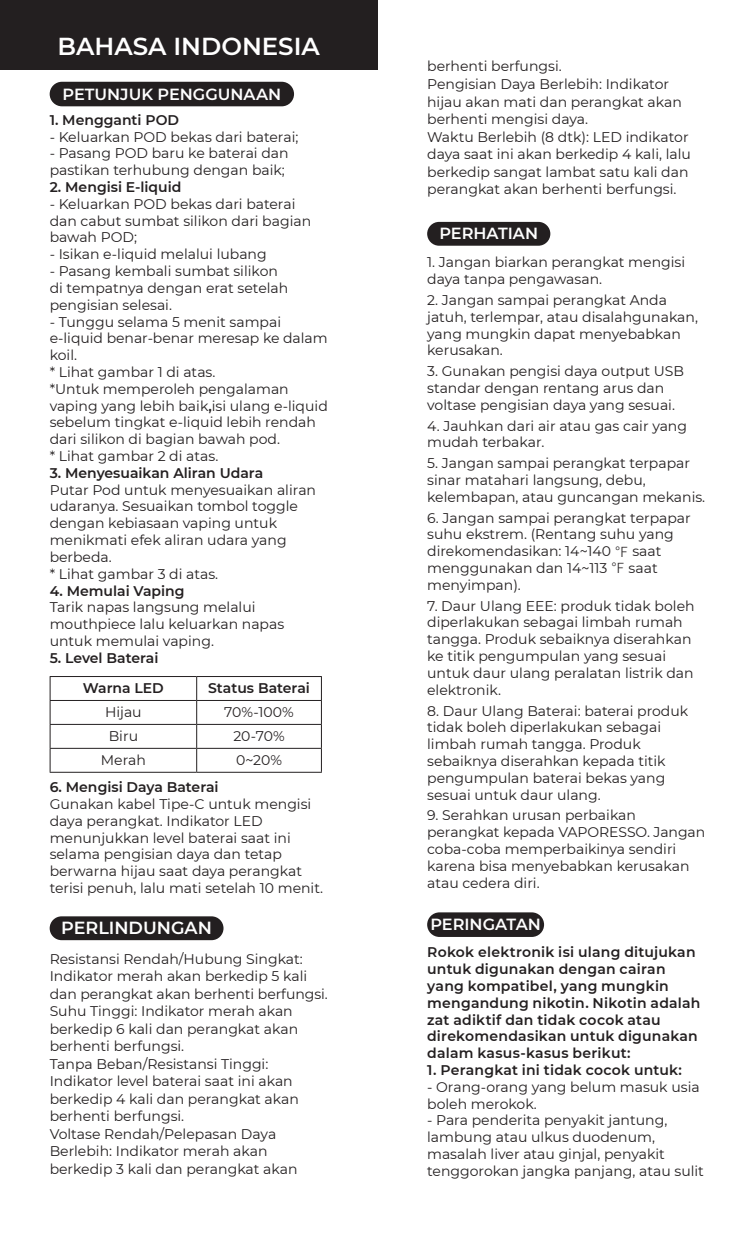
<style>
.page{position:relative;width:755px;height:1241px;background:#fff}
.page>*{position:absolute;margin:0;border:0;box-sizing:border-box;transform-origin:0 0}
.t1{font:600 24.5px "Montserrat";color:#fff}
.t2{font:600 17.5px "Montserrat";color:#fff}
.t3{font:600 16.1px "Montserrat";color:#fff}
.t4{font:14px/16.8px "Montserrat";color:#231f20}
.t5{font:600 14px/16.8px "Montserrat";letter-spacing:.015em;color:#231f20}
.t6{font:600 14px "Montserrat";letter-spacing:-.005em;color:#231f20}
.s1{font-weight:600}
.s2{font-family:"Source Han Sans CN";font-weight:300}
</style>
<div class="page">
<div style="left:0;top:0;width:377px;height:69px;background:#231f20"></div>
<div style="left:50px;top:82px;width:244px;height:24px;background:#231f20;border-radius:12px"></div>
<hr style="left:50px;top:675px;width:146px;height:2px;background:#231f20">
<hr style="left:49px;top:677px;width:2px;height:23px;background:#231f20">
<hr style="left:196px;top:675px;width:125px;height:2px;background:#231f20">
<hr style="left:320px;top:677px;width:2px;height:23px;background:#231f20">
<hr style="left:50px;top:699px;width:146px;height:2px;background:#231f20">
<hr style="left:49px;top:700px;width:2px;height:23px;background:#231f20">
<hr style="left:196px;top:699px;width:125px;height:2px;background:#231f20">
<hr style="left:320px;top:700px;width:2px;height:23px;background:#231f20">
<hr style="left:50px;top:723px;width:146px;height:2px;background:#231f20">
<hr style="left:49px;top:724px;width:2px;height:23px;background:#231f20">
<hr style="left:196px;top:723px;width:125px;height:2px;background:#231f20">
<hr style="left:320px;top:724px;width:2px;height:23px;background:#231f20">
<hr style="left:50px;top:747px;width:146px;height:1px;background:#231f20">
<hr style="left:49px;top:748px;width:2px;height:23px;background:#231f20">
<hr style="left:196px;top:747px;width:125px;height:1px;background:#231f20">
<svg style="left:196px;top:677px;width:1px;height:94px"></svg>
<hr style="left:320px;top:748px;width:2px;height:23px;background:#231f20">
<hr style="left:50px;top:771px;width:146px;height:1px;background:#231f20">
<hr style="left:196px;top:771px;width:125px;height:1px;background:#231f20">
<div style="left:50px;top:916px;width:173px;height:24px;background:#231f20;border-radius:12px"></div>
<div style="left:427px;top:222px;width:123px;height:24px;background:#231f20;border-radius:12px"></div>
<div style="left:427px;top:912px;width:116px;height:24px;background:#231f20;border-radius:12px"></div>
<p class="t1" style="left:57px;top:29px;width:264px">BAHASA INDONESIA</p>
<p class="t3" style="left:62px;top:82px;width:220px">PETUNJUK PENGGUNAAN</p>
<p class="t5" style="left:50px;top:111px;width:131px">1. Mengganti POD</p>
<p class="t4" style="left:50px;top:128px;width:250px">- Keluarkan POD bekas dari baterai;</p>
<p class="t4" style="left:50px;top:144px;width:240px">- Pasang POD baru ke baterai dan pastikan terhubung dengan baik;</p>
<p class="t5" style="left:50px;top:178px;width:133px">2. Mengisi E-liquid</p>
<p class="t4" style="left:50px;top:195px;width:263px">- Keluarkan POD bekas dari baterai dan cabut sumbat silikon dari bagian bawah POD;</p>
<p class="t4" style="left:50px;top:245px;width:218px">- Isikan e-liquid melalui lubang</p>
<p class="t4" style="left:50px;top:262px;width:240px">- Pasang kembali sumbat silikon di tempatnya dengan erat setelah pengisian selesai.</p>
<p class="t4" style="left:50px;top:312px;width:279px">- Tunggu selama 5 menit sampai e-liquid benar-benar meresap ke dalam koil.</p>
<p class="t4" style="left:50px;top:363px;width:167px">* Lihat gambar 1 di atas.</p>
<p class="t4" style="left:50px;top:380px;width:279px">*Untuk memperoleh pengalaman vaping yang lebih baik<span class="s1">,</span>isi ulang e-liquid sebelum tingkat e-liquid lebih rendah dari silikon di bagian bawah pod.</p>
<p class="t4" style="left:50px;top:447px;width:170px">* Lihat gambar 2 di atas.</p>
<p class="t5" style="left:50px;top:464px;width:215px">3. Menyesuaikan Aliran Udara</p>
<p class="t4" style="left:50px;top:480px;width:268px">Putar Pod untuk menyesuaikan aliran udaranya. Sesuaikan tombol toggle dengan kebiasaan vaping untuk menikmati efek aliran udara yang berbeda.</p>
<p class="t4" style="left:50px;top:564px;width:170px">* Lihat gambar 3 di atas.</p>
<p class="t5" style="left:50px;top:581px;width:136px">4. Memulai Vaping</p>
<p class="t4" style="left:50px;top:598px;width:236px">Tarik napas langsung melalui mouthpiece lalu keluarkan napas untuk memulai vaping.</p>
<p class="t6" style="left:50px;top:647px;width:110px">5. Level Baterai</p>
<p class="t5" style="left:83px;top:679px;width:82px">Warna LED</p>
<p class="t5" style="left:208px;top:679px;width:103px">Status Baterai</p>
<p class="t4" style="left:105px;top:703px;width:38px">Hijau</p>
<p class="t4" style="left:224px;top:703px;width:71px">70%-100%</p>
<p class="t4" style="left:109px;top:727px;width:31px">Biru</p>
<p class="t4" style="left:233px;top:727px;width:53px">20-70%</p>
<p class="t4" style="left:101px;top:751px;width:47px">Merah</p>
<p class="t4" style="left:236px;top:751px;width:48px">0~20%</p>
<p class="t5" style="left:50px;top:778px;width:170px">6. Mengisi Daya Baterai</p>
<p class="t4" style="left:50px;top:795px;width:275px">Gunakan kabel Tipe-C untuk mengisi daya perangkat. Indikator LED menunjukkan level baterai saat ini selama pengisian daya dan tetap berwarna hijau saat daya perangkat terisi penuh, lalu mati setelah 10 menit.</p>
<p class="t2" style="left:61px;top:915px;width:152px">PERLINDUNGAN</p>
<p class="t4" style="left:50px;top:949px;width:279px">Resistansi Rendah/Hubung Singkat:<br>Indikator merah akan berkedip 5 kali dan perangkat akan berhenti berfungsi.</p>
<p class="t4" style="left:50px;top:1001px;width:250px">Suhu Tinggi: Indikator merah akan berkedip 6 kali dan perangkat akan berhenti berfungsi.</p>
<p class="t4" style="left:50px;top:1054px;width:250px">Tanpa Beban/Resistansi Tinggi:<br>Indikator level baterai saat ini akan berkedip 4 kali dan perangkat akan berhenti berfungsi.</p>
<p class="t4" style="left:50px;top:1124px;width:249px">Voltase Rendah/Pelepasan Daya<br>Berlebih: Indikator merah akan berkedip 3 kali dan perangkat akan</p>
<p class="t4" style="left:427px;top:58px;width:136px">berhenti berfungsi.</p>
<p class="t4" style="left:427px;top:75px;width:256px">Pengisian Daya Berlebih: Indikator hijau akan mati dan perangkat akan berhenti mengisi daya.</p>
<p class="t4" style="left:427px;top:127px;width:265px">Waktu Berlebih (8 dtk): LED indikator daya saat ini akan berkedip 4 kali, lalu berkedip sangat lambat satu kali dan perangkat akan berhenti berfungsi.</p>
<p class="t3" style="left:439px;top:222px;width:100px">PERHATIAN</p>
<p class="t4" style="left:427px;top:253px;width:259px">1. Jangan biarkan perangkat mengisi daya tanpa pengawasan.</p>
<p class="t4" style="left:427px;top:291px;width:272px">2. Jangan sampai perangkat Anda jatuh, terlempar, atau disalahgunakan, yang mungkin dapat menyebabkan kerusakan.</p>
<p class="t4" style="left:427px;top:362px;width:258px">3. Gunakan pengisi daya output USB standar dengan rentang arus dan voltase pengisian daya yang sesuai.</p>
<p class="t4" style="left:427px;top:416px;width:261px">4. Jauhkan dari air atau gas cair yang mudah terbakar.</p>
<p class="t4" style="left:427px;top:454px;width:279px">5. Jangan sampai perangkat terpapar sinar matahari langsung, debu, kelembapan, atau guncangan mekanis.</p>
<p class="t4" style="left:427px;top:508px;width:265px">6. Jangan sampai perangkat terpapar suhu ekstrem. (Rentang suhu yang direkomendasikan: 14~140 <span class="s2">℉</span> saat menggunakan dan 14~113 <span class="s2">℉</span> saat menyimpan).</p>
<p class="t4" style="left:427px;top:596px;width:269px">7. Daur Ulang EEE: produk tidak boleh diperlakukan sebagai limbah rumah tangga. Produk sebaiknya diserahkan ke titik pengumpulan yang sesuai untuk daur ulang peralatan listrik dan elektronik.</p>
<p class="t4" style="left:427px;top:701px;width:262px">8. Daur Ulang Baterai: baterai produk tidak boleh diperlakukan sebagai limbah rumah tangga. Produk sebaiknya diserahkan kepada titik pengumpulan baterai bekas yang sesuai untuk daur ulang.</p>
<p class="t4" style="left:427px;top:806px;width:279px">9. Serahkan urusan perbaikan perangkat kepada VAPORESSO. Jangan coba-coba memperbaikinya sendiri karena bisa menyebabkan kerusakan atau cedera diri.</p>
<p class="t3" style="left:430px;top:913px;width:112px">PERINGATAN</p>
<p class="t5" style="left:427px;top:943px;width:275px">Rokok elektronik isi ulang ditujukan untuk digunakan dengan cairan yang kompatibel, yang mungkin mengandung nikotin. Nikotin adalah zat adiktif dan tidak cocok atau direkomendasikan untuk digunakan dalam kasus-kasus berikut:</p>
<p class="t5" style="left:427px;top:1060px;width:256px">1. Perangkat ini tidak cocok untuk:</p>
<p class="t4" style="left:427px;top:1077px;width:274px">- Orang-orang yang belum masuk usia boleh merokok.</p>
<p class="t4" style="left:427px;top:1111px;width:278px">- Para penderita penyakit jantung, lambung atau ulkus duodenum, masalah liver atau ginjal, penyakit tenggorokan jangka panjang, atau sulit</p>
</div>
